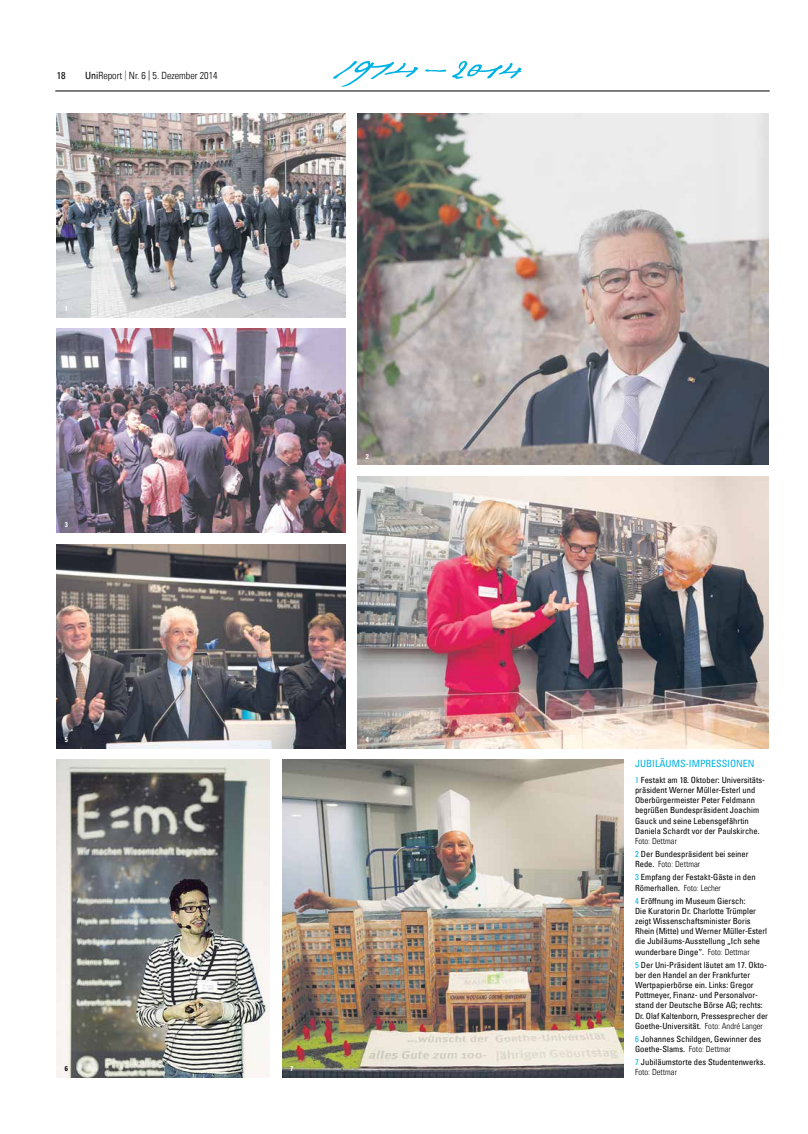
<style>
.page{position:relative;width:808px;height:1134px;background:#fff}
.page>*{position:absolute;margin:0;border:0;box-sizing:border-box;transform-origin:0 0}
.t1{font:10px "Univers Com 47 Light Cond";color:#000}
.t2{font:condensed 10px "Univers Com 57";color:#00b3e2}
.t3{font:condensed 10px "Univers Com 57";color:#000}
.t4{font:condensed 8.5px/10.2px "Univers Com 57";color:#000}
.t5{font:8.5px "Univers Com 47 Light Cond";color:#000}
.t6{font:7px "Univers Com 67 Bold Cond";color:#fff}
.t7{font:7px "Univers Com 67 Bold Cond";color:#000}
.s1{font-family:"Univers Com 57";font-stretch:condensed}
.s2{color:#58584f}
.s3{color:#00b3e2}
.s4{font-family:"Univers Com 47 Light Cond";font-stretch:normal}
</style>
<div class="page">
<hr style="left:55px;top:91px;width:715px;height:1px;background:#000">
<svg style="left:452px;top:61px;width:69px;height:18px"></svg>
<svg style="left:333px;top:61px;width:85px;height:26px"></svg>
<svg style="left:425px;top:69px;width:21px;height:3px"></svg>
<img style="left:57px;top:544px;width:289px;height:204px">
<img style="left:57px;top:329px;width:289px;height:204px">
<img style="left:357px;top:113px;width:411px;height:352px">
<img style="left:57px;top:760px;width:212px;height:317px">
<img style="left:57px;top:113px;width:289px;height:204px">
<img style="left:282px;top:760px;width:342px;height:317px">
<img style="left:357px;top:476px;width:411px;height:272px">
<p class="t3" style="left:57px;top:69px;width:10px">18</p>
<p class="t1" style="left:85px;top:70px;width:134px"><span class="s1">Uni</span>Report <span class="s2">|</span> Nr. 6 | 5. Dezember 2014</p>
<p class="t6" style="left:65px;top:304px;width:5px">1</p>
<p class="t6" style="left:65px;top:520px;width:5px">3</p>
<p class="t6" style="left:366px;top:452px;width:5px">2</p>
<p class="t6" style="left:65px;top:735px;width:5px">5</p>
<p class="t6" style="left:366px;top:735px;width:5px">4</p>
<p class="t7" style="left:65px;top:1064px;width:5px">6</p>
<p class="t6" style="left:290px;top:1064px;width:5px">7</p>
<p class="t2" style="left:635px;top:757px;width:11px">Jubil</p>
<p class="t2" style="left:659px;top:757px;width:14px">äums</p>
<p class="t2" style="left:686px;top:757px;width:13px">-Impressionen</p>
<p class="t4" style="left:635px;top:775px;width:132px"><span class="s3">1</span> Festakt am 18. Oktober: Universitäts&shy;präsident Werner Müller-Esterl und Oberbürgermeister Peter Feldmann begrüßen Bundespräsident Joachim Gauck und seine Lebensgefährtin Daniela Schardt vor der Paulskirche.</p>
<p class="t5" style="left:635px;top:836px;width:44px">Foto: Dettmar</p>
<p class="t4" style="left:635px;top:849px;width:115px"><span class="s3">2</span> Der Bundespräsident bei seiner</p>
<p class="t5" style="left:635px;top:859px;width:67px"><span class="s1">Rede.</span> Foto: Dettmar</p>
<p class="t4" style="left:635px;top:872px;width:122px"><span class="s3">3</span> Empfang der Festakt-Gäste in den<br>Römerhallen. <span class="s4">Foto: Lecher</span></p>
<p class="t4" style="left:635px;top:895px;width:134px"><span class="s3">4</span> Eröffnung im Museum Giersch:<br>Die Kuratorin Dr. Charlotte Trümpler zeigt Wissenschaftsminister Boris Rhein (Mitte) und Werner Müller-Esterl die Jubiläums-Ausstellung „Ich sehe wunderbare Dinge“. <span class="s4">Foto: Dettmar</span></p>
<p class="t4" style="left:635px;top:959px;width:135px"><span class="s3">5</span> Der Uni-Präsident läutet am 17. Okto&shy;ber den Handel an der Frankfurter Wertpapierbörse ein. Links: Gregor Pottmeyer, Finanz- und Personalvor&shy;stand der Deutsche Börse AG; rechts:<br>Dr. Olaf Kaltenborn, Pressesprecher der Goethe-Universität. <span class="s4">Foto: André Langer</span></p>
<p class="t4" style="left:635px;top:1034px;width:128px"><span class="s3">6</span> Johannes Schildgen, Gewinner des<br>Goethe-Slams. <span class="s4">Foto: Dettmar</span></p>
<p class="t4" style="left:635px;top:1057px;width:132px"><span class="s3">7</span> Jubiläumstorte des Studentenwerks.</p>
<p class="t5" style="left:635px;top:1067px;width:44px">Foto: Dettmar</p>
</div>
